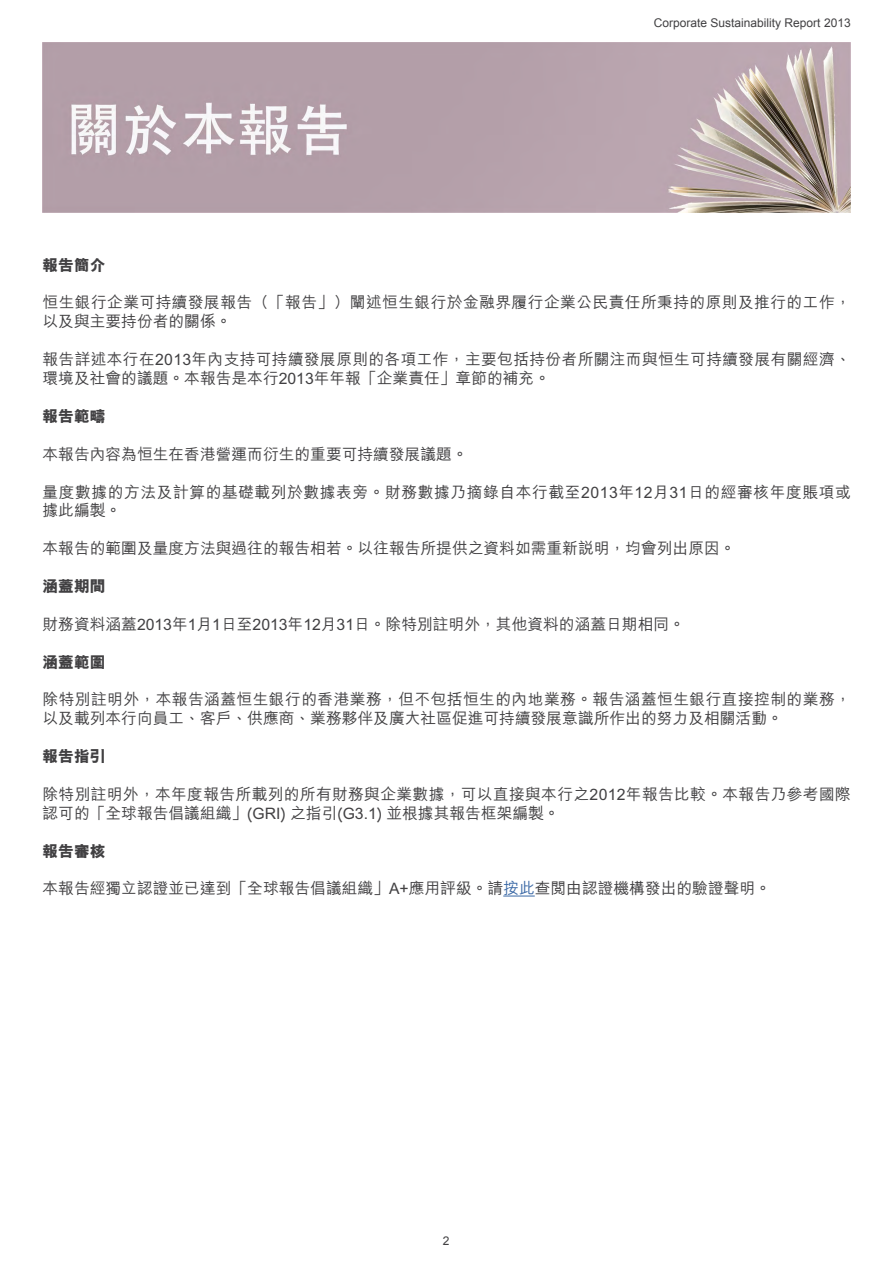
<style>
.page{position:relative;width:893px;height:1263px;background:#fff}
.page>*{position:absolute;margin:0;border:0;box-sizing:border-box;transform-origin:0 0}
.t1{font:500 15.75px/18.9px "M Hei HK";letter-spacing:.02em;color:#414042}
.t2{font:500 15.75px "M Hei HK";color:#414042}
.t3{font:500 15.75px/18.9px "M Hei HK";letter-spacing:.025em;color:#414042}
.t4{font:500 15.75px/18.9px "M Hei HK";letter-spacing:.035em;color:#414042}
.t5{font:800 15.75px "M Hei HK";color:#414042}
.t6{font:12px "Arial";color:#414042}
.s1{color:#3a68a5}
</style>
<div class="page">
<hr style="left:503px;top:896px;width:32px;height:1px;background:#3a68a5">
<img style="left:43px;top:43px;width:808px;height:170px">
<p class="t6" style="left:654px;top:15px;width:198px">Corporate Sustainability Report 2013</p>
<p class="t5" style="left:43px;top:257px;width:64px">報告簡介</p>
<p class="t3" style="left:43px;top:292px;width:810px">恒生銀行企業可持續發展報告（「報告」）闡述恒生銀行於金融界履行企業公民責任所秉持的原則及推行的工作，以及與主要持份者的關係。</p>
<p class="t1" style="left:43px;top:349px;width:810px">報告詳述本行在2013年內支持可持續發展原則的各項工作，主要包括持份者所關注而與恒生可持續發展有關經濟、環境及社會的議題。本報告是本行2013年年報「企業責任」章節的補充。</p>
<p class="t5" style="left:43px;top:408px;width:64px">報告範疇</p>
<p class="t2" style="left:43px;top:442px;width:427px">本報告內容為恒生在香港營運而衍生的重要可持續發展議題。</p>
<p class="t4" style="left:43px;top:481px;width:810px">量度數據的方法及計算的基礎載列於數據表旁。財務數據乃摘錄自本行截至2013年12月31日的經審核年度賬項或據此編製。</p>
<p class="t2" style="left:43px;top:537px;width:695px">本報告的範圍及量度方法與過往的報告相若。以往報告所提供之資料如需重新說明，均會列出原因。</p>
<p class="t5" style="left:43px;top:578px;width:64px">涵蓋期間</p>
<p class="t2" style="left:43px;top:613px;width:644px">財務資料涵蓋2013年1月1日至2013年12月31日。除特別註明外，其他資料的涵蓋日期相同。</p>
<p class="t5" style="left:43px;top:654px;width:64px">涵蓋範圍</p>
<p class="t3" style="left:43px;top:689px;width:810px">除特別註明外，本報告涵蓋恒生銀行的香港業務，但不包括恒生的內地業務。報告涵蓋恒生銀行直接控制的業務，以及載列本行向員工、客戶、供應商、業務夥伴及廣大社區促進可持續發展意識所作出的努力及相關活動。</p>
<p class="t5" style="left:43px;top:748px;width:64px">報告指引</p>
<p class="t1" style="left:43px;top:783px;width:810px">除特別註明外，本年度報告所載列的所有財務與企業數據，可以直接與本行之2012年報告比較。本報告乃參考國際認可的「全球報告倡議組織」(GRI) 之指引(G3.1) 並根據其報告框架編製。</p>
<p class="t5" style="left:43px;top:843px;width:64px">報告審核</p>
<p class="t2" style="left:43px;top:877px;width:730px">本報告經獨立認證並已達到「全球報告倡議組織」A+應用評級。請<span class="s1">按此</span>查閱由認證機構發出的驗證聲明。</p>
<p class="t6" style="left:443px;top:1232px;width:8px">2</p>
</div>
